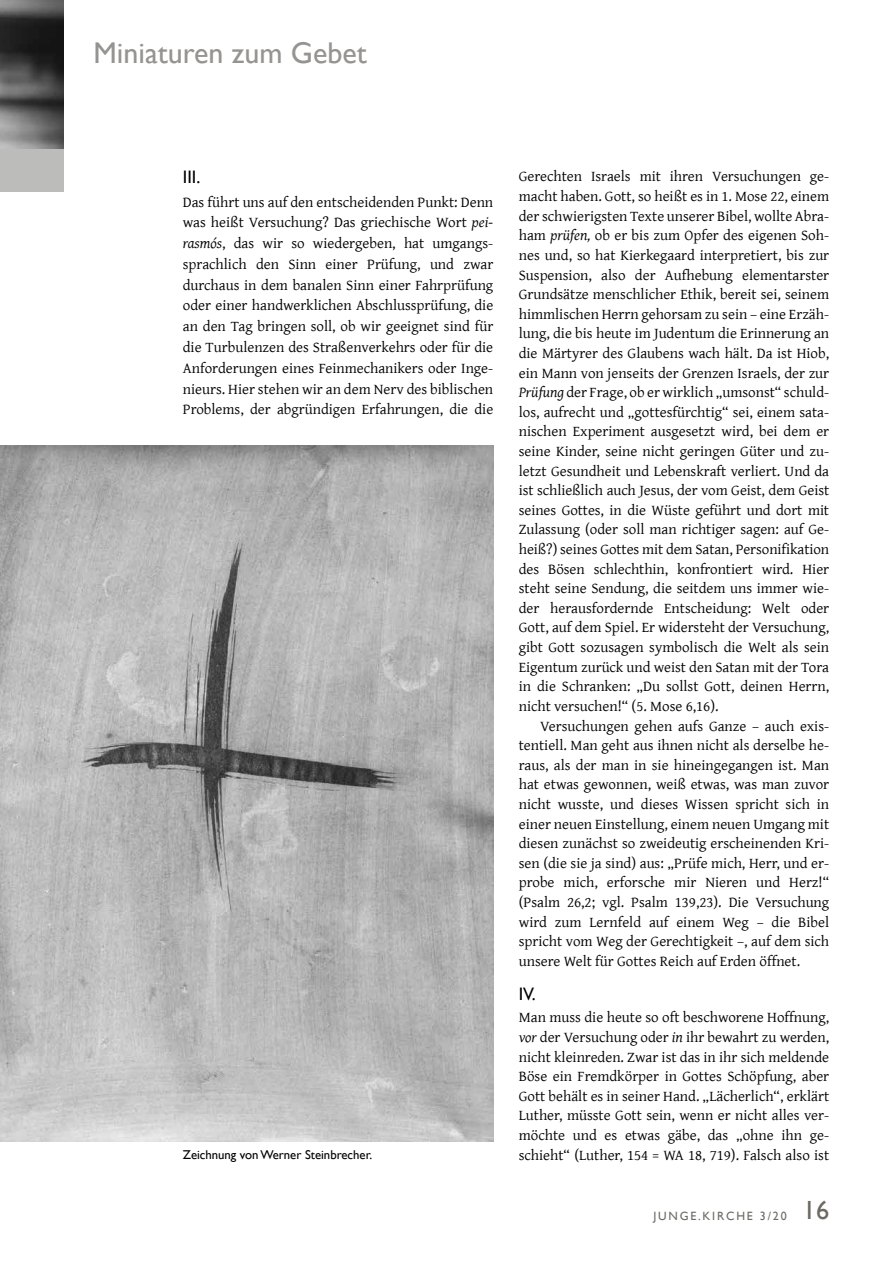
<style>
.page{position:relative;width:893px;height:1263px;background:#fff}
.page>*{position:absolute;margin:0;border:0;box-sizing:border-box;transform-origin:0 0}
.t1{font:30px "Gill Sans";color:#959490}
.t2{font:18px "Gill Sans";color:#000}
.t3{font:15px/19.6px "Gentium";color:#000;text-align:justify}
.t4{font:12.75px "Gill Sans";color:#000}
.t5{font:12px "Gill Sans";letter-spacing:.15em;color:#6d6a63}
.s1{font-style:italic}
.s2{font-size:26.25px}
</style>
<div class="page">
<div style="left:0;top:149px;width:64px;height:42px;background:#bcbcba"></div>
<img style="left:0;top:0;width:64px;height:149px">
<img style="left:0;top:445px;width:493px;height:696px">
<h1 class="t1" style="left:94px;top:35px;width:275px">Miniaturen zum Gebet</h1>
<p class="t2" style="left:183px;top:166px;width:19px">III.</p>
<p class="t3" style="left:183px;top:190px;width:312px;line-height:20.7px">Das führt uns auf den entscheidenden Punkt: Denn was heißt Versuchung? Das griechische Wort <span class="s1">pei&shy;rasmós</span>, das wir so wiedergeben, hat umgangs&shy;sprachlich den Sinn einer Prüfung, und zwar durchaus in dem banalen Sinn einer Fahrprüfung oder einer handwerklichen Abschlussprüfung, die an den Tag bringen soll, ob wir geeignet sind für die Turbulenzen des Straßenverkehrs oder für die Anforderungen eines Feinmechanikers oder Inge&shy;nieurs. Hier stehen wir an dem Nerv des biblischen Problems, der abgründigen Erfahrungen, die die</p>
<p class="t3" style="left:519px;top:166px;width:312px">Gerechten Israels mit ihren Versuchungen ge&shy;macht haben. Gott, so heißt es in 1. Mose 22, einem der schwierigsten Texte unserer Bibel, wollte Abra&shy;ham <span class="s1">prüfen,</span> ob er bis zum Opfer des eigenen Soh&shy;nes und, so hat Kierkegaard interpretiert, bis zur Suspension, also der Aufhebung elementarster Grundsätze menschlicher Ethik, bereit sei, seinem himmlischen Herrn gehorsam zu sein – eine Erzäh&shy;lung, die bis heute im Judentum die Erinnerung an die Märtyrer des Glaubens wach hält. Da ist Hiob, ein Mann von jenseits der Grenzen Israels, der zur <span class="s1">Prüfung</span> der Frage, ob er wirklich „umsonst“ schuld&shy;los, aufrecht und „gottesfürchtig“ sei, einem sata&shy;nischen Experiment ausgesetzt wird, bei dem er seine Kinder, seine nicht geringen Güter und zu&shy;letzt Gesundheit und Lebenskraft verliert. Und da ist schließlich auch Jesus, der vom Geist, dem Geist seines Gottes, in die Wüste geführt und dort mit Zulassung (oder soll man richtiger sagen: auf Ge&shy;heiß?) seines Gottes mit dem Satan, Personifikation des Bösen schlechthin, konfrontiert wird. Hier steht seine Sendung, die seitdem uns immer wie&shy;der herausfordernde Entscheidung: Welt oder Gott, auf dem Spiel. Er widersteht der Versuchung, gibt Gott sozusagen symbolisch die Welt als sein Eigentum zurück und weist den Satan mit der Tora in die Schranken: „Du sollst Gott, deinen Herrn, nicht versuchen!“ (5. Mose 6,16).</p>
<p class="t3" style="left:519px;top:715px;width:312px;text-indent:21px">Versuchungen gehen aufs Ganze – auch exis&shy;tentiell. Man geht aus ihnen nicht als derselbe he&shy;raus, als der man in sie hineingegangen ist. Man hat etwas gewonnen, weiß etwas, was man zuvor nicht wusste, und dieses Wissen spricht sich in einer neuen Einstellung, einem neuen Umgang mit diesen zunächst so zweideutig erscheinenden Kri&shy;sen (die sie ja sind) aus: „Prüfe mich, Herr, und er&shy;probe mich, erforsche mir Nieren und Herz!“ (Psalm 26,2; vgl. Psalm 139,23). Die Versuchung wird zum Lernfeld auf einem Weg – die Bibel spricht vom Weg der Gerechtigkeit –, auf dem sich unsere Welt für Gottes Reich auf Erden öffnet.</p>
<p class="t2" style="left:519px;top:983px;width:19px">IV.</p>
<p class="t3" style="left:519px;top:1007px;width:312px">Man muss die heute so oft beschworene Hoffnung, <span class="s1">vor</span> der Versuchung oder <span class="s1">in</span> ihr bewahrt zu werden, nicht kleinreden. Zwar ist das in ihr sich meldende Böse ein Fremdkörper in Gottes Schöpfung, aber Gott behält es in seiner Hand. „Lächerlich“, erklärt Luther, müsste Gott sein, wenn er nicht alles ver&shy;möchte und es etwas gäbe, das „ohne ihn ge-</p>
<p class="t4" style="left:183px;top:1147px;width:191px">Zeichnung von Werner Steinbrecher.</p>
<p class="t3" style="left:519px;top:1144px;width:312px">schieht“ (Luther, 154 = WA 18, 719). Falsch also ist</p>
<p class="t5" style="left:653px;top:1209px;width:177px">JUNGE.KIRCHE 3/20 <span class="s2">16</span></p>
</div>
